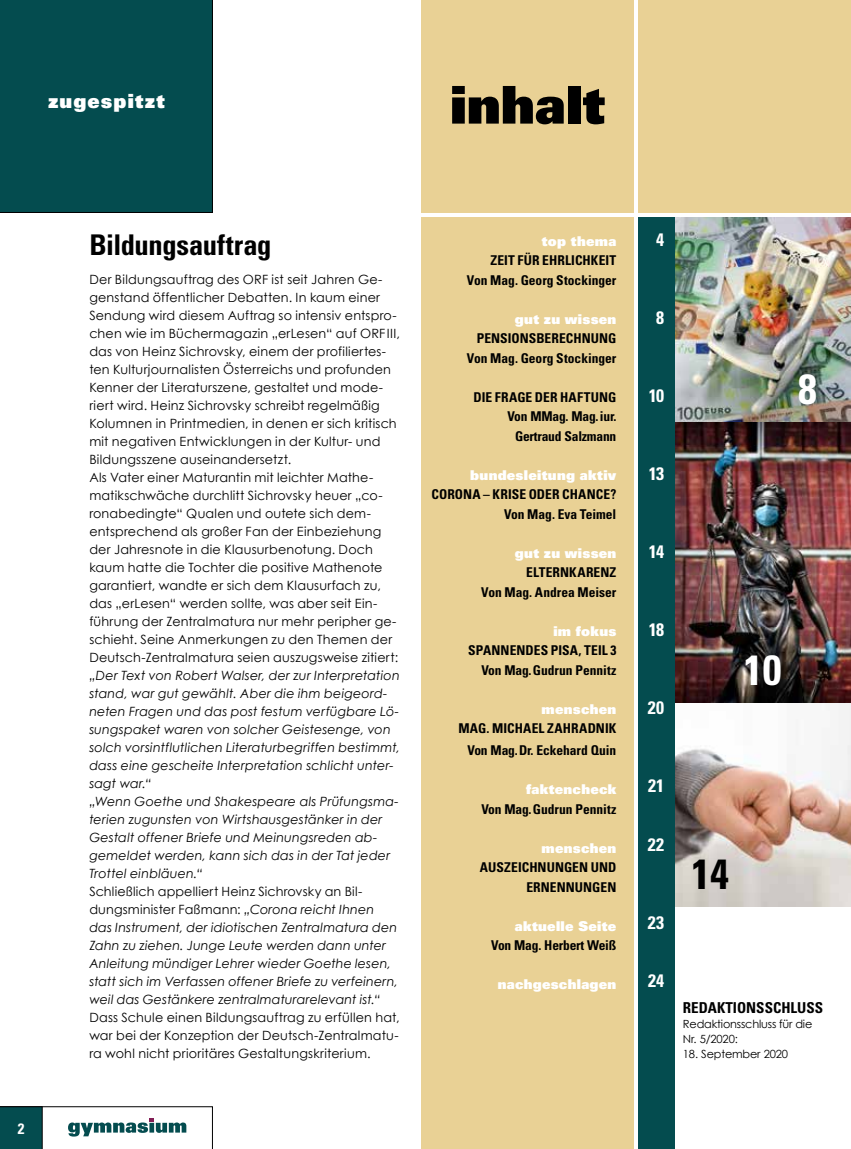
<style>
.page{position:relative;width:851px;height:1149px;background:#fff}
.page>*{position:absolute;margin:0;border:0;box-sizing:border-box;transform-origin:0 0}
.t1{font:900 52.05px "Univers";letter-spacing:.005em;color:#000}
.t2{font:700 condensed 42.15px "Univers";color:#fff}
.t3{font:700 condensed 42.15px "Univers";color:#000}
.t4{font:700 condensed 28.5px "Univers";letter-spacing:-.01em;color:#000}
.t5{font:900 19.5px "Univers";letter-spacing:.06em;color:#fff}
.t6{font:700 condensed 18px "Univers";color:#fff}
.t7{font:700 condensed 15px "Univers";color:#000}
.t8{font:700 condensed 15px "Univers";color:#fff}
.t9{font:700 condensed 13.5px/19.5px "Univers";color:#000;text-align:right}
.t10{font:900 13.5px "Univers";letter-spacing:.02em;color:#fff}
.t11{font:12.75px/18px "Century Gothic";letter-spacing:.015em;color:#000}
.t12{font:italic 12.75px/18px "Century Gothic";letter-spacing:.01em;color:#000}
.t13{font:11.25px/15px "Century Gothic";letter-spacing:-.015em;color:#000}
.s1{font-style:normal}
</style>
<div class="page">
<svg style="left:0;top:1106px;width:213px;height:42px"></svg>
<div style="left:0;top:0;width:213px;height:213px;background:#044c4f"></div>
<div style="left:421px;top:217px;width:213px;height:931px;background:#e9d195"></div>
<div style="left:421px;top:0;width:213px;height:213px;background:#e9d195"></div>
<div style="left:638px;top:0;width:212px;height:213px;background:#e9d195"></div>
<img style="left:674px;top:702px;width:176px;height:204px">
<img style="left:674px;top:421px;width:176px;height:281px">
<img style="left:674px;top:217px;width:176px;height:204px">
<div style="left:638px;top:217px;width:36px;height:931px;background:#044c4f"></div>
<h3 class="t5" style="left:48px;top:88px;width:118px">zugespitzt</h3>
<h1 class="t1" style="left:450px;top:71px;width:156px">inhalt</h1>
<p class="t8" style="left:18px;top:1118px;width:8px">2</p>
<h3 class="t4" style="left:89px;top:227px;width:183px">Bildungsauftrag</h3>
<p class="t11" style="left:89px;top:270px;width:312px">Der Bildungsauftrag des ORF ist seit Jahren Ge&shy;genstand öffentlicher Debatten. In kaum einer Sendung wird diesem Auftrag so intensiv entspro&shy;chen wie im Büchermagazin „erLesen“ auf ORFIII, das von Heinz Sichrovsky, einem der profiliertes&shy;ten Kulturjournalisten Österreichs und profunden Kenner der Literaturszene, gestaltet und mode&shy;riert wird. Heinz Sichrovsky schreibt regelmäßig Kolumnen in Printmedien, in denen er sich kritisch mit negativen Entwicklungen in der Kultur- und Bildungsszene auseinandersetzt.<br>Als Vater einer Maturantin mit leichter Mathe&shy;matikschwäche durchlitt Sichrovsky heuer „co&shy;ronabedingte“ Qualen und outete sich dem&shy;entsprechend als großer Fan der Einbeziehung der Jahresnote in die Klausurbenotung. Doch kaum hatte die Tochter die positive Mathenote garantiert, wandte er sich dem Klausurfach zu, das „erLesen“ werden sollte, was aber seit Ein&shy;führung der Zentralmatura nur mehr peripher ge&shy;schieht. Seine Anmerkungen zu den Themen der Deutsch-Zentralmatura seien auszugsweise zitiert:</p>
<p class="t12" style="left:89px;top:666px;width:312px">„Der Text von Robert Walser, der zur Interpretation stand, war gut gewählt. Aber die ihm beigeord&shy;neten Fragen und das post festum verfügbare Lö&shy;sungspaket waren von solcher Geistesenge, von solch vorsintflutlichen Literaturbegriffen bestimmt, dass eine gescheite Interpretation schlicht unter&shy;sagt war.“<br>„Wenn Goethe und Shakespeare als Prüfungsma&shy;terien zugunsten von Wirtshausgestänker in der Gestalt offener Briefe und Meinungsreden ab&shy;gemeldet werden, kann sich das in der Tat jeder Trottel einbläuen.“</p>
<p class="t12" style="left:89px;top:882px;width:310px"><span class="s1">Schließlich appelliert Heinz Sichrovsky an Bil&shy;dungsminister Faßmann:</span> „Corona reicht Ihnen das Instrument, der idiotischen Zentralmatura den Zahn zu ziehen. Junge Leute werden dann unter Anleitung mündiger Lehrer wieder Goethe lesen, statt sich im Verfassen offener Briefe zu verfeinern, weil das Gestänkere zentralmaturarelevant ist.“</p>
<p class="t11" style="left:89px;top:1008px;width:312px;text-align:justify">Dass Schule einen Bildungsauftrag zu erfüllen hat, war bei der Konzeption der Deutsch-Zentralmatu&shy;ra wohl nicht prioritäres Gestaltungskriterium.</p>
<p class="t10" style="left:542px;top:232px;width:76px">top thema</p>
<p class="t9" style="left:467px;top:250px;width:151px">ZEIT FÜR EHRLICHKEIT<br>Von Mag. Georg Stockinger</p>
<p class="t10" style="left:515px;top:310px;width:103px">gut zu wissen</p>
<p class="t9" style="left:467px;top:328px;width:151px">PENSIONSBERECHNUNG<br>Von Mag. Georg Stockinger</p>
<p class="t9" style="left:473px;top:387px;width:144px">DIE FRAGE DER HAFTUNG<br>Von MMag. Mag.iur.<br>Gertraud Salzmann</p>
<p class="t10" style="left:470px;top:466px;width:148px">bundesleitung aktiv</p>
<p class="t9" style="left:431px;top:484px;width:186px">CORONA – KRISE ODER CHANCE?<br>Von Mag. Eva Teimel</p>
<p class="t10" style="left:515px;top:544px;width:103px">gut zu wissen</p>
<p class="t9" style="left:481px;top:562px;width:137px">ELTERNKARENZ<br>Von Mag. Andrea Meiser</p>
<p class="t10" style="left:553px;top:622px;width:65px">im fokus</p>
<p class="t9" style="left:468px;top:640px;width:149px">SPANNENDES PISA, TEIL 3<br>Von Mag.Gudrun Pennitz</p>
<p class="t10" style="left:541px;top:700px;width:76px">menschen</p>
<p class="t9" style="left:458px;top:717px;width:159px;line-height:21.6px">MAG. MICHAEL ZAHRADNIK<br>Von Mag.Dr. Eckehard Quin</p>
<p class="t10" style="left:526px;top:780px;width:92px">faktencheck</p>
<p class="t9" style="left:481px;top:798px;width:136px">Von Mag.Gudrun Pennitz</p>
<p class="t10" style="left:541px;top:838px;width:76px">menschen</p>
<p class="t9" style="left:480px;top:857px;width:138px">AUSZEICHNUNGEN UND<br>ERNENNUNGEN</p>
<p class="t10" style="left:514px;top:916px;width:103px">aktuelle Seite</p>
<p class="t9" style="left:491px;top:935px;width:126px">Von Mag. Herbert Weiß</p>
<p class="t10" style="left:497px;top:975px;width:120px">nachgeschlagen</p>
<h3 class="t6" style="left:656px;top:228px;width:9px">4</h3>
<h3 class="t6" style="left:656px;top:306px;width:9px">8</h3>
<h3 class="t6" style="left:648px;top:384px;width:17px">10</h3>
<h3 class="t6" style="left:648px;top:462px;width:17px">13</h3>
<h2 class="t2" style="left:798px;top:363px;width:20px">8</h2>
<h3 class="t6" style="left:648px;top:540px;width:17px">14</h3>
<h3 class="t6" style="left:648px;top:618px;width:17px">18</h3>
<h3 class="t6" style="left:647px;top:696px;width:18px">20</h3>
<h2 class="t2" style="left:743px;top:644px;width:39px">10</h2>
<h3 class="t6" style="left:648px;top:774px;width:18px">21</h3>
<h3 class="t6" style="left:647px;top:832px;width:18px">22</h3>
<h3 class="t6" style="left:647px;top:910px;width:18px">23</h3>
<h3 class="t6" style="left:648px;top:969px;width:17px">24</h3>
<h2 class="t3" style="left:691px;top:848px;width:39px">14</h2>
<p class="t7" style="left:682px;top:998px;width:142px">REDAKTIONSSCHLUSS</p>
<p class="t13" style="left:682px;top:1016px;width:131px">Redaktionsschluss für die<br>Nr. 5/2020:</p>
<p class="t13" style="left:682px;top:1046px;width:107px">18. September 2020</p>
</div>
